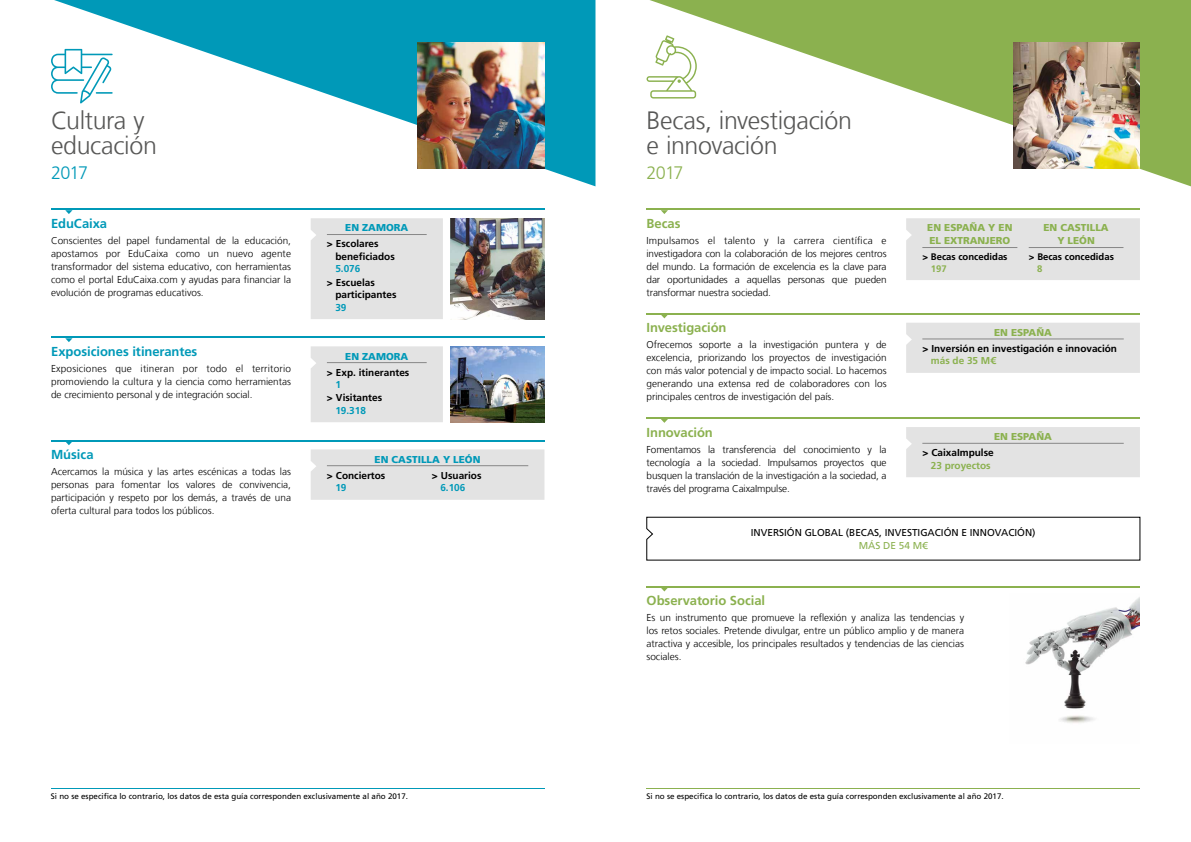
<style>
.page{position:relative;width:1191px;height:842px;background:#fff}
.page>*{position:absolute;margin:0;border:0;box-sizing:border-box;transform-origin:0 0}
.t1{font:300 25px/25px "La Caixa Frutiger";letter-spacing:-.015em;color:#575756}
.t2{font:300 18px "La Caixa Frutiger";color:#0099b8}
.t3{font:300 18px "La Caixa Frutiger";color:#8bb14f}
.t4{font:700 13px "La Caixa Frutiger";letter-spacing:-.005em;color:#8bb14f}
.t5{font:700 13px "La Caixa Frutiger";letter-spacing:-.005em;color:#0099b8}
.t6{font:300 10px/13px "La Caixa Frutiger";color:#000;text-align:justify}
.t7{font:700 10px/12.5px "La Caixa Frutiger";color:#000}
.t8{font:900 10px/13px "La Caixa Frutiger";color:#8bb14f}
.t9{font:10px "La Caixa Frutiger";color:#000}
.t10{font:900 10px/15.9px "La Caixa Frutiger";color:#0099b8}
.t11{font:700 10px "La Caixa Frutiger";color:#0099b8}
.t12{font:10px "La Caixa Frutiger";color:#8bb14f}
.t13{font:700 9.5px/11.5px "La Caixa Frutiger";color:#000}
.t14{font:8px "La Caixa Frutiger";color:#000}
.s1{font-weight:900;color:#0099b8}
.s2{font-weight:900}
.s3{color:#000}
.s4{font-weight:700;color:#000}
.s5{color:#0099b8}
.s6{color:#8bb14f}
</style>
<div class="page">
<svg style="left:650px;top:0;width:541px;height:186px"></svg>
<svg style="left:54px;top:0;width:541px;height:186px"></svg>
<svg style="left:51px;top:49px;width:62px;height:55px"></svg>
<svg style="left:646px;top:35px;width:51px;height:64px"></svg>
<hr style="left:646px;top:208px;width:494px;height:2px;background:#8bb14f">
<svg style="left:661px;top:210px;width:7px;height:4px"></svg>
<img style="left:418px;top:43px;width:126px;height:126px">
<img style="left:1013px;top:43px;width:127px;height:126px">
<hr style="left:646px;top:586px;width:494px;height:2px;background:#8bb14f">
<hr style="left:646px;top:788px;width:494px;height:1px;background:#8bb14f">
<hr style="left:51px;top:788px;width:493px;height:1px;background:#0099b8">
<svg style="left:661px;top:588px;width:7px;height:3px"></svg>
<hr style="left:646px;top:313px;width:494px;height:2px;background:#8bb14f">
<svg style="left:661px;top:315px;width:7px;height:3px"></svg>
<hr style="left:646px;top:417px;width:494px;height:2px;background:#8bb14f">
<svg style="left:661px;top:419px;width:7px;height:4px"></svg>
<div style="left:906px;top:323px;width:234px;height:50px;background:#e3e3e3"></div>
<div style="left:906px;top:427px;width:234px;height:50px;background:#e3e3e3"></div>
<hr style="left:922px;top:339px;width:201px;height:1px;background:#878787">
<hr style="left:922px;top:443px;width:201px;height:1px;background:#878787">
<svg style="left:646px;top:517px;width:494px;height:44px"></svg>
<img style="left:1025px;top:597px;width:115px;height:126px">
<div style="left:311px;top:218px;width:132px;height:101px;background:#e3e3e3"></div>
<hr style="left:327px;top:234px;width:100px;height:1px;background:#878787">
<hr style="left:51px;top:208px;width:493px;height:2px;background:#0099b8">
<svg style="left:65px;top:210px;width:7px;height:4px"></svg>
<svg style="left:65px;top:338px;width:7px;height:4px"></svg>
<svg style="left:65px;top:441px;width:7px;height:4px"></svg>
<div style="left:311px;top:449px;width:233px;height:51px;background:#e3e3e3"></div>
<hr style="left:51px;top:336px;width:493px;height:2px;background:#0099b8">
<hr style="left:51px;top:440px;width:493px;height:1px;background:#0099b8">
<img style="left:450px;top:218px;width:94px;height:101px">
<div style="left:311px;top:346px;width:132px;height:76px;background:#e3e3e3"></div>
<hr style="left:327px;top:362px;width:100px;height:1px;background:#878787">
<img style="left:450px;top:346px;width:94px;height:76px">
<div style="left:906px;top:218px;width:234px;height:62px;background:#e3e3e3"></div>
<hr style="left:922px;top:247px;width:95px;height:1px;background:#878787">
<hr style="left:1028px;top:247px;width:95px;height:1px;background:#878787">
<hr style="left:327px;top:465px;width:201px;height:1px;background:#878787">
<h1 class="t1" style="left:51px;top:108px;width:107px">Cultura y educación</h1>
<h2 class="t2" style="left:51px;top:162px;width:38px">2017</h2>
<h3 class="t5" style="left:51px;top:216px;width:57px">EduCaixa</h3>
<p class="t6" style="left:51px;top:234px;width:241px">Conscientes del papel fundamental de la educación, apostamos por EduCaixa como un nuevo agente transformador del sistema educativo, con herramientas como el portal EduCaixa.com y ayudas para fi nanciar la evolución de programas educativos.</p>
<h3 class="t5" style="left:51px;top:344px;width:148px">Exposiciones itinerantes</h3>
<p class="t6" style="left:51px;top:362px;width:241px">Exposiciones que itineran por todo el territorio promoviendo la cultura y la ciencia como herramientas de crecimiento personal y de integración social.</p>
<h3 class="t5" style="left:51px;top:447px;width:44px">Música</h3>
<p class="t6" style="left:51px;top:465px;width:241px">Acercamos la música y las artes escénicas a todas las personas para fomentar los valores de convivencia, participación y respeto por los demás, a través de una oferta cultural para todos los públicos.</p>
<p class="t7" style="left:327px;top:220px;width:83px;line-height:16px;text-indent:18px"><span class="s1">EN ZAMORA </span><span class="s2">&gt;</span> Escolares</p>
<p class="t7" style="left:335px;top:250px;width:61px">beneficiados</p>
<p class="t11" style="left:335px;top:263px;width:27px">5.076</p>
<p class="t7" style="left:327px;top:276px;width:49px"><span class="s2">&gt;</span> Escuelas</p>
<p class="t7" style="left:335px;top:288px;width:63px">participantes</p>
<p class="t11" style="left:335px;top:301px;width:13px">39</p>
<p class="t7" style="left:327px;top:348px;width:84px;line-height:16px;text-align:right"><span class="s1">EN ZAMORA<br></span><span class="s2">&gt;</span> Exp. itinerantes</p>
<p class="t11" style="left:335px;top:379px;width:7px">1</p>
<p class="t7" style="left:327px;top:391px;width:57px"><span class="s2">&gt;</span> Visitantes</p>
<p class="t11" style="left:335px;top:404px;width:32px">19.318</p>
<p class="t10" style="left:327px;top:451px;width:155px;text-indent:48px">EN CASTILLA Y LEÓN <span class="s3">&gt;</span> <span class="s4">Conciertos</span></p>
<p class="t11" style="left:335px;top:482px;width:13px">19</p>
<p class="t7" style="left:440px;top:469px;width:43px;text-indent:-8px"><span class="s2">&gt;</span> Usuarios<br><span class="s5">6.106</span></p>
<h1 class="t1" style="left:646px;top:108px;width:207px">Becas, investigación e innovación</h1>
<h2 class="t3" style="left:646px;top:162px;width:38px">2017</h2>
<h3 class="t4" style="left:646px;top:216px;width:36px">Becas</h3>
<p class="t6" style="left:646px;top:234px;width:241px">Impulsamos el talento y la carrera científica e investigadora con la colaboración de los mejores centros del mundo. La formación de excelencia es la clave para dar oportunidades a aquellas personas que pueden transformar nuestra sociedad.</p>
<h3 class="t4" style="left:646px;top:320px;width:81px">Investigación</h3>
<p class="t6" style="left:646px;top:338px;width:241px">Ofrecemos soporte a la investigación puntera y de excelencia, priorizando los proyectos de investigación con más valor potencial y de impacto social. Lo hacemos generando una extensa red de colaboradores con los principales centros de investigación del país.</p>
<h3 class="t4" style="left:646px;top:425px;width:68px">Innovación</h3>
<p class="t6" style="left:646px;top:443px;width:241px">Fomentamos la transferencia del conocimiento y la tecnología a la sociedad. Impulsamos proyectos que busquen la translación de la investigación a la sociedad, a través del programa CaixaImpulse.</p>
<p class="t8" style="left:927px;top:221px;width:87px">EN ESPAÑA Y EN<br>EL EXTRANJERO</p>
<p class="t13" style="left:931px;top:251px;width:78px;text-indent:-9px"><span class="s2">&gt;</span> Becas concedidas<br><span class="s6">197</span></p>
<p class="t8" style="left:1043px;top:221px;width:67px;text-align:center">EN CASTILLA<br>Y LEÓN</p>
<p class="t13" style="left:1037px;top:251px;width:78px;text-indent:-9px"><span class="s2">&gt;</span> Becas concedidas<br><span class="s6">8</span></p>
<p class="t8" style="left:994px;top:326px;width:59px">EN ESPAÑA</p>
<p class="t7" style="left:931px;top:342px;width:188px;text-indent:-8px"><span class="s2">&gt;</span> Inversión en investigación e innovación <span class="s6">más de 35 M€</span></p>
<p class="t8" style="left:994px;top:430px;width:59px">EN ESPAÑA</p>
<p class="t7" style="left:922px;top:447px;width:73px;text-align:center"><span class="s2">&gt;</span> CaixaImpulse<br><span class="s6">23 proyectos</span></p>
<p class="t9" style="left:751px;top:527px;width:286px">INVERSIÓN GLOBAL (BECAS, INVESTIGACIÓN E INNOVACIÓN)</p>
<p class="t12" style="left:858px;top:539px;width:70px">MÁS DE 54 M€</p>
<h3 class="t4" style="left:646px;top:593px;width:120px">Observatorio Social</h3>
<p class="t6" style="left:646px;top:611px;width:319px">Es un instrumento que promueve la reflexión y analiza las tendencias y los retos sociales. Pretende divulgar, entre un público amplio y de manera atractiva y accesible, los principales resultados y tendencias de las ciencias sociales.</p>
<p class="t14" style="left:51px;top:792px;width:358px">Si no se especifica lo contrario, los datos de esta guía corresponden exclusivamente al año 2017.</p>
<p class="t14" style="left:646px;top:792px;width:358px">Si no se especifica lo contrario, los datos de esta guía corresponden exclusivamente al año 2017.</p>
</div>
